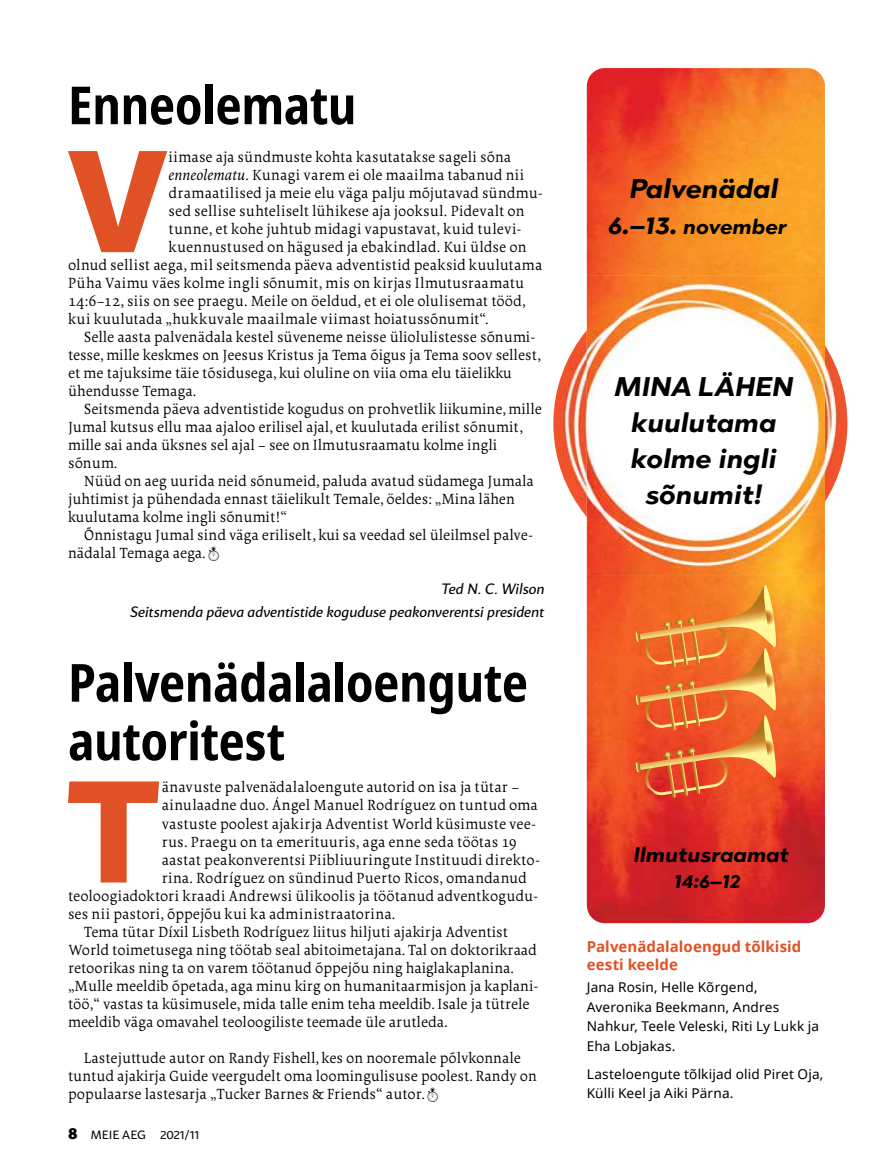
<style>
.page{position:relative;width:893px;height:1170px;background:#fff}
.page>*{position:absolute;margin:0;border:0;box-sizing:border-box;transform-origin:0 0}
.t1{font:700 144.3px "Mato Sans";color:#e05126}
.t2{font:700 condensed 52.5px/58.5px "Noto Sans";letter-spacing:-.01em;color:#000}
.t3{font:italic 700 27px/36px "Abrade";color:#000;text-align:center}
.t4{font:italic 700 21px/25.2px "Abrade";color:#000;text-align:center}
.t5{font:15.75px/18px "Borges Blanca";color:#000}
.t6{font:italic 15px/22.2px "Mato Sans";letter-spacing:-.005em;color:#000;text-align:right}
.t7{font:700 15px/18px "Noto Sans";letter-spacing:.005em;color:#e05126}
.t8{font:13.5px/19.5px "Noto Sans";letter-spacing:.01em;color:#000}
.t9{font:12px "Mato Sans";color:#000}
.s1{font-style:italic}
.s2{font-family:"WC Sold Out E Bta";font-size:12px}
.s3{font-family:"Times New Roman"}
.s4{font-family:"Myriad Pro";font-weight:900;font-size:16.5px}
.s5{font-size:27px}
</style>
<div class="page">
<img style="left:587px;top:68px;width:238px;height:855px">
<img style="left:586px;top:275px;width:262px;height:300px">
<img style="left:553px;top:330px;width:34px;height:187px">
<img style="left:825px;top:345px;width:22px;height:156px">
<div style="left:600px;top:321px;width:207px;height:211px;background:#fff;border-radius:50%"></div>
<svg style="left:636px;top:585px;width:140px;height:213px;background:#ec7534"></svg>
<h2 class="t2" style="left:68px;top:77px;width:290px">Enneolematu</h2>
<h1 class="t1" style="left:68px;top:118px;width:101px">V</h1>
<p class="t5" style="left:169px;top:148px;width:344px">iimase aja sündmuste kohta kasutatakse sageli sõna</p>
<p class="t5" style="left:169px;top:166px;width:357px"><span class="s1">enneolematu</span>. Kunagi varem ei ole maailma tabanud nii</p>
<p class="t5" style="left:169px;top:184px;width:376px">dramaatilised ja meie elu väga palju mõjutavad sündmu-</p>
<p class="t5" style="left:169px;top:202px;width:357px">sed sellise suhteliselt lühikese aja jooksul. Pidevalt on</p>
<p class="t5" style="left:169px;top:220px;width:355px">tunne, et kohe juhtub midagi vapustavat, kuid tulevi-</p>
<p class="t5" style="left:169px;top:238px;width:359px">kuennustused on hägused ja ebakindlad. Kui üldse on</p>
<p class="t5" style="left:68px;top:256px;width:476px">olnud sellist aega, mil seitsmenda päeva adventistid peaksid kuulutama</p>
<p class="t5" style="left:68px;top:274px;width:458px">Püha Vaimu väes kolme ingli sõnumit, mis on kirjas Ilmutusraamatu</p>
<p class="t5" style="left:68px;top:292px;width:459px">14:6–12, siis on see praegu. Meile on öeldud, et ei ole olulisemat tööd,</p>
<p class="t5" style="left:68px;top:310px;width:422px">kui kuulutada „hukkuvale maailmale viimast hoiatussõnumit“.</p>
<p class="t5" style="left:84px;top:328px;width:453px">Selle aasta palvenädala kestel süveneme neisse üliolulistesse sõnumi-</p>
<p class="t5" style="left:68px;top:346px;width:475px">tesse, mille keskmes on Jeesus Kristus ja Tema õigus ja Tema soov sellest,</p>
<p class="t5" style="left:68px;top:364px;width:445px">et me tajuksime täie tõsidusega, kui oluline on viia oma elu täielikku</p>
<p class="t5" style="left:68px;top:382px;width:130px">ühendusse Temaga.</p>
<p class="t5" style="left:84px;top:400px;width:460px">Seitsmenda päeva adventistide kogudus on prohvetlik liikumine, mille</p>
<p class="t5" style="left:68px;top:418px;width:456px">Jumal kutsus ellu maa ajaloo erilisel ajal, et kuulutada erilist sõnumit,</p>
<p class="t5" style="left:68px;top:436px;width:431px">mille sai anda üksnes sel ajal – see on Ilmutusraamatu kolme ingli</p>
<p class="t5" style="left:68px;top:454px;width:51px">sõnum.</p>
<p class="t5" style="left:84px;top:472px;width:451px">Nüüd on aeg uurida neid sõnumeid, paluda avatud südamega Jumala</p>
<p class="t5" style="left:68px;top:490px;width:448px">juhtimist ja pühendada ennast täielikult Temale, öeldes: „Mina lähen</p>
<p class="t5" style="left:68px;top:508px;width:221px">kuulutama kolme ingli sõnumit!“</p>
<p class="t5" style="left:84px;top:526px;width:451px">Õnnistagu Jumal sind väga eriliselt, kui sa veedad sel üleilmsel palve-</p>
<p class="t5" style="left:68px;top:544px;width:152px">nädalal Temaga aega. <span class="s2">4</span></p>
<p class="t6" style="left:130px;top:576px;width:416px">Ted N. C. Wilson<br>Seitsmenda päeva adventistide koguduse peakonverentsi president</p>
<h2 class="t2" style="left:68px;top:654px;width:461px">Palvenädalaloengute autoritest</h2>
<h1 class="t1" style="left:67px;top:748px;width:95px">T</h1>
<p class="t5" style="left:162px;top:778px;width:359px">änavuste palvenädalaloengute autorid on isa ja tütar –</p>
<p class="t5" style="left:162px;top:796px;width:378px">ainulaadne duo. Ángel Manuel Rodríguez on tuntud oma</p>
<p class="t5" style="left:162px;top:814px;width:376px">vastuste poolest ajakirja Adventist World küsimuste vee-</p>
<p class="t5" style="left:162px;top:832px;width:357px">rus. Praegu on ta emerituuris, aga enne seda töötas 19</p>
<p class="t5" style="left:162px;top:850px;width:380px">aastat peakonverentsi Piibliuuringute Instituudi direkto-</p>
<p class="t5" style="left:162px;top:868px;width:367px">rina. Rodríguez on sündinud Puerto Ricos, omandanud</p>
<p class="t5" style="left:68px;top:886px;width:472px">teoloogiadoktori kraadi Andrewsi ülikoolis ja töötanud adventkogudu-</p>
<p class="t5" style="left:68px;top:904px;width:329px">ses nii pastori, õppejõu kui ka administraatorina.</p>
<p class="t5" style="left:84px;top:922px;width:426px">Tema tütar Díxil Lisbeth Rodríguez liitus hiljuti ajakirja Adventist</p>
<p class="t5" style="left:68px;top:940px;width:470px">World toimetusega ning töötab seal abitoimetajana. Tal on doktorikraad</p>
<p class="t5" style="left:68px;top:958px;width:448px">retoorikas ning ta on varem töötanud õppejõu ning haiglakaplanina.</p>
<p class="t5" style="left:68px;top:976px;width:472px">„Mulle meeldib õpetada, aga minu kirg on humanitaarmisjon ja kaplani-</p>
<p class="t5" style="left:68px;top:994px;width:463px">töö,“ vastas ta küsimusele, mida talle enim teha meeldib. Isale ja tütrele</p>
<p class="t5" style="left:68px;top:1012px;width:381px">meeldib väga omavahel teoloogiliste teemade üle arutleda<span class="s3">.</span></p>
<p class="t5" style="left:68px;top:1048px;width:470px;text-indent:16px">Lastejuttude autor on Randy Fishell, kes on nooremale põlvkonnale tuntud ajakirja Guide veergudelt oma loomingulisuse poolest. Randy on populaarse lastesarja „Tucker Barnes &amp; Friends“ autor. <span class="s2">4</span></p>
<p class="t9" style="left:68px;top:1123px;width:133px"><span class="s4">8</span> MEIE AEG 2021/11</p>
<h3 class="t3" style="left:630px;top:170px;width:150px">Palve nädal</h3>
<h3 class="t4" style="left:608px;top:214px;width:180px"><span class="s5">6.–13.</span> november</h3>
<h3 class="t3" style="left:615px;top:368px;width:180px">MINA LÄHEN kuulutama kolme ingli sõnumit!</h3>
<h3 class="t4" style="left:633px;top:842px;width:157px">Ilmutusraamat<br>14:6–12</h3>
<p class="t7" style="left:587px;top:936px;width:216px">Palvenädalaloengud tõlkisid eesti keelde</p>
<p class="t8" style="left:587px;top:977px;width:234px">Jana Rosin, Helle Kõrgend,<br>Averonika Beekmann, Andres<br>Nahkur, Teele Veleski, Riti Ly Lukk ja<br>Eha Lobjakas.</p>
<p class="t8" style="left:587px;top:1064px;width:238px">Lasteloengute tõlkijad olid Piret Oja,<br>Külli Keel ja Aiki Pärna.</p>
</div>
